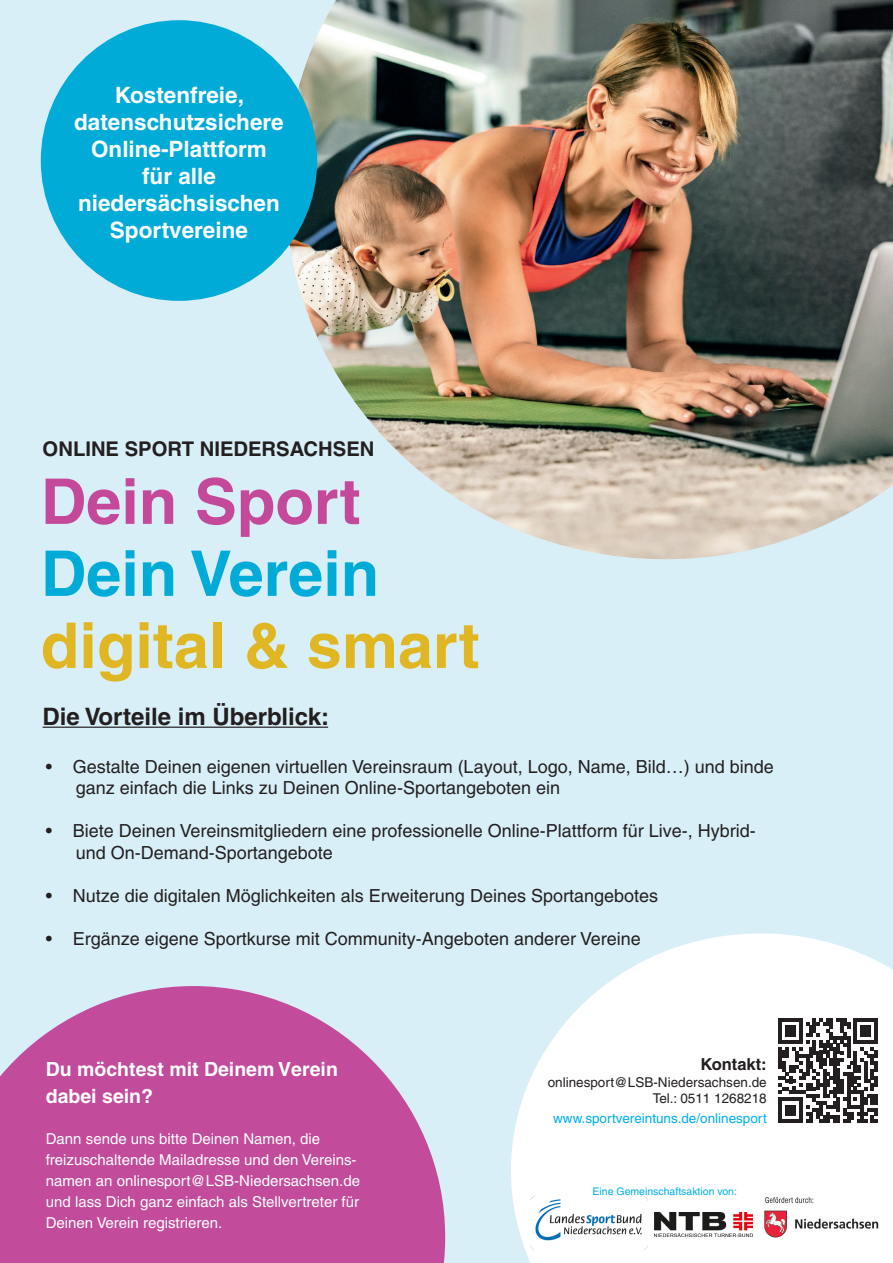
<style>
.page{position:relative;width:893px;height:1263px;background:#d9eff7}
.page>*{position:absolute;margin:0;border:0;box-sizing:border-box;transform-origin:0 0}
.t1{font:700 63px "Helvetica";color:#e0b622}
.t2{font:700 63px "Helvetica";color:#00abd8}
.t3{font:700 63px "Helvetica";color:#c5499b}
.t4{font:700 24px "Helvetica";color:#231f20}
.t5{font:700 22.5px "Helvetica";color:#fff}
.t6{font:700 20.25px "Helvetica";color:#231f20}
.t7{font:700 19.5px/27px "Helvetica";color:#fff}
.t8{font:18px/21.6px "Helvetica";color:#231f20}
.t9{font:700 16.5px "Helvetica";color:#231f20}
.t10{font:15px/21.1px "Helvetica";color:#fff}
.t11{font:13.5px "Helvetica";color:#231f20}
.t12{font:13.5px "Helvetica";color:#00aeef}
.t13{font:10.5px "Helvetica";color:#00aeef}
.s1{font-family:"Arial"}
</style>
<div class="page">
<svg style="left:511px;top:933px;width:382px;height:330px;fill:#fff"></svg>
<svg style="left:0;top:986px;width:445px;height:277px;fill:#c24b9c"></svg>
<div style="left:643px;top:1017px;width:124px;height:35px;background:#fff"></div>
<img style="left:654px;top:1212px;width:99px;height:24px">
<img style="left:285px;top:0;width:608px;height:559px">
<div style="left:41px;top:20px;width:276px;height:281px;background:#00abd8;border-radius:50%"></div>
<hr style="left:43px;top:727px;width:285px;height:1px;background:#231f20">
<div style="left:46px;top:1061px;width:323px;height:202px;background:#c24b9c"></div>
<img style="left:765px;top:1197px;width:113px;height:40px">
<img style="left:530px;top:1197px;width:117px;height:53px">
<svg style="left:779px;top:1018px;width:98px;height:105px"></svg>
<p class="t5" style="left:115px;top:82px;width:131px">Kostenfreie,</p>
<p class="t5" style="left:74px;top:109px;width:211px">datenschutzsichere</p>
<p class="t5" style="left:91px;top:136px;width:177px">Online-Plattform</p>
<p class="t5" style="left:142px;top:163px;width:75px">für alle</p>
<p class="t5" style="left:78px;top:190px;width:203px">niedersächsischen</p>
<p class="t5" style="left:110px;top:217px;width:139px">Sportvereine</p>
<p class="t6" style="left:43px;top:437px;width:333px">ONLINE SPORT NIEDERSACHSEN</p>
<p class="t3" style="left:41px;top:463px;width:321px">Dein Sport</p>
<p class="t2" style="left:41px;top:535px;width:340px">Dein Verein</p>
<p class="t1" style="left:41px;top:607px;width:440px">digital &amp; smart</p>
<p class="t4" style="left:43px;top:702px;width:288px">Die Vorteile im Überblick:</p>
<p class="t8" style="left:76px;top:755px;width:699px;text-indent:-30px">• Gestalte Deinen eigenen virtuellen Vereinsraum (Layout, Logo, Name, Bild…) und binde ganz einfach die Links zu <span class="s1">D</span>einen Online-Sportangeboten ein</p>
<p class="t8" style="left:76px;top:820px;width:681px;text-indent:-30px">• Biete Deinen Vereinsmitgliedern eine professionelle Online-Plattform für Live-, Hybrid&shy;und On-Demand-Sportangebote</p>
<p class="t8" style="left:46px;top:885px;width:614px">• Nutze die digitalen Möglichkeiten als Erweiterung Deines Sportangebotes</p>
<p class="t8" style="left:46px;top:928px;width:596px">• Ergänze eigene Sportkurse mit Community-Angeboten anderer Vereine</p>
<p class="t7" style="left:46px;top:1055px;width:294px">Du möchtest mit Deinem Verein dabei sein?</p>
<p class="t10" style="left:46px;top:1128px;width:316px">Dann sende uns bitte Deinen Namen, die freizuschaltende Mailadresse und den Vereins&shy;namen an onlinesport@LSB-Niedersachsen.de und lass Dich ganz einfach als Stellvertreter für Deinen Verein registrieren.</p>
<p class="t9" style="left:700px;top:1054px;width:68px">Kontakt:</p>
<p class="t11" style="left:548px;top:1074px;width:221px">onlinesport@LSB-Niedersachsen.de</p>
<p class="t11" style="left:653px;top:1090px;width:116px">Tel.: 0511 1268218</p>
<p class="t12" style="left:553px;top:1110px;width:215px">www.sportvereintuns.de/onlinesport</p>
<p class="t13" style="left:593px;top:1185px;width:146px">Eine Gemeinschaftsaktion von:</p>
</div>
